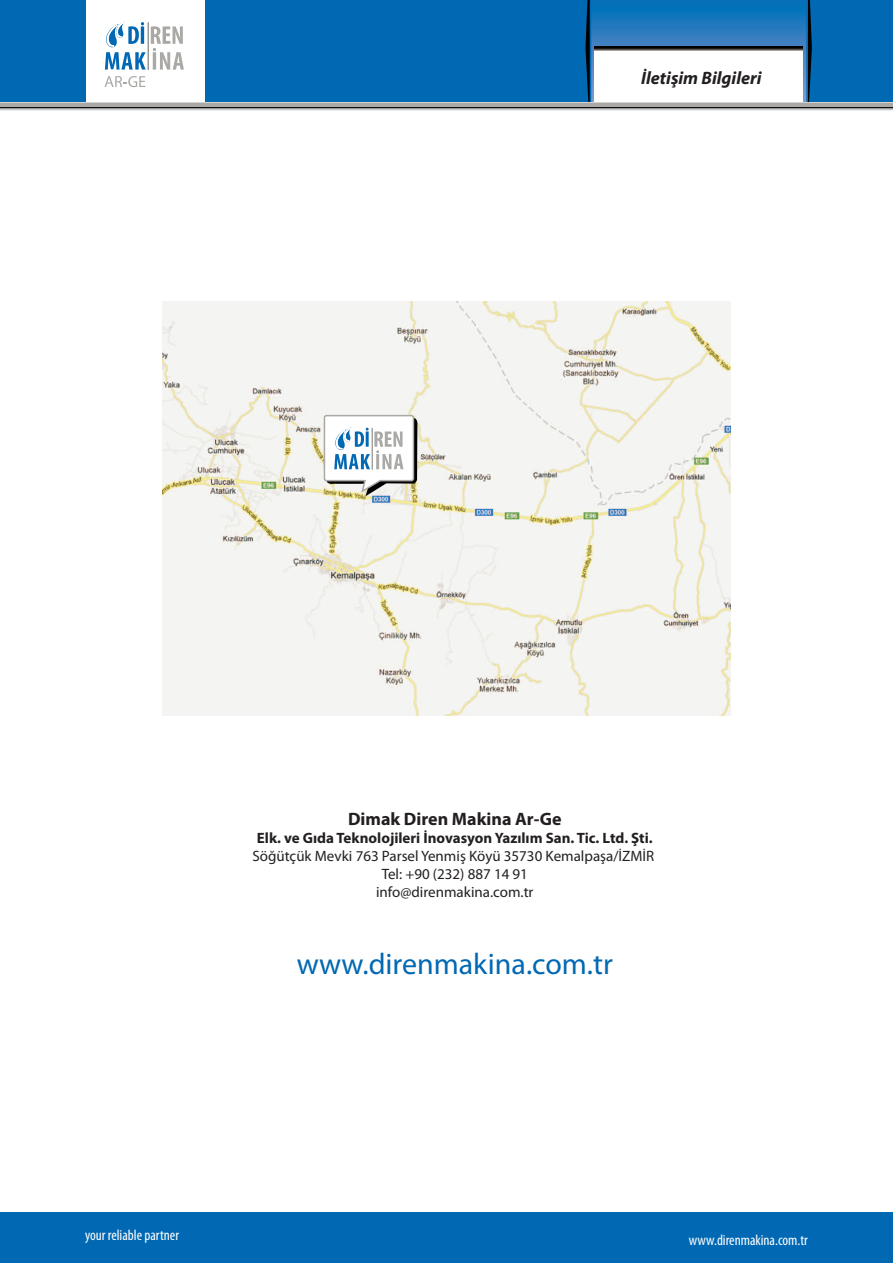
<style>
.page{position:relative;width:893px;height:1263px;background:#fff}
.page>*{position:absolute;margin:0;border:0;box-sizing:border-box;transform-origin:0 0}
.t1{font:30px "Myriad Pro";color:#0168b3}
.t2{font:700 18px "Myriad Pro";color:#231f20}
.t3{font:italic 700 18px "Myriad Pro";color:#231f20}
.t4{font:15px/18px "Myriad Pro";color:#231f20;text-align:center}
.t5{font:700 15px "Myriad Pro";color:#231f20}
.t6{font:condensed 15px "Myriad Pro";color:#fff}
</style>
<div class="page">
<div style="left:206px;top:0;width:687px;height:102px;background:#0168b3"></div>
<svg style="left:585px;top:0;width:227px;height:102px"></svg>
<div style="left:595px;top:47px;width:208px;height:55px;background:#fff"></div>
<svg style="left:595px;top:47px;width:208px;height:4px"></svg>
<div style="left:0;top:0;width:85px;height:102px;background:#0168b3"></div>
<svg style="left:105px;top:76px;width:40px;height:11px"></svg>
<svg style="left:105px;top:21px;width:79px;height:49px"></svg>
<div style="left:0;top:1212px;width:893px;height:51px;background:#0168b3"></div>
<hr style="left:0;top:102px;width:893px;height:1px;background:#d2d2d1">
<hr style="left:0;top:103px;width:893px;height:4px;background:#aaa9a6">
<svg style="left:0;top:107px;width:893px;height:4px;background:#969698"></svg>
<img style="left:162px;top:301px;width:569px;height:414px">
<svg style="left:323px;top:414px;width:94px;height:82px"></svg>
<p class="t3" style="left:641px;top:66px;width:122px">İletişim Bilgileri</p>
<p class="t2" style="left:348px;top:807px;width:215px">Dimak Diren Makina Ar-Ge</p>
<p class="t5" style="left:257px;top:828px;width:397px">Elk. ve Gıda Teknolojileri İnovasyon Yazılım San. Tic. Ltd. Şti.</p>
<p class="t4" style="left:252px;top:847px;width:403px">Söğütçük Mevki 763 Parsel Yenmiş Köyü 35730 Kemalpaşa/İZMİR<br>Tel: +90 (232) 887 14 91<br>info@direnmakina.com.tr</p>
<h1 class="t1" style="left:297px;top:946px;width:318px">www.direnmakina.com.tr</h1>
<p class="t6" style="left:85px;top:1226px;width:96px">your reliable partner</p>
<p class="t6" style="left:689px;top:1231px;width:121px">www.direnmakina.com.tr</p>
</div>
